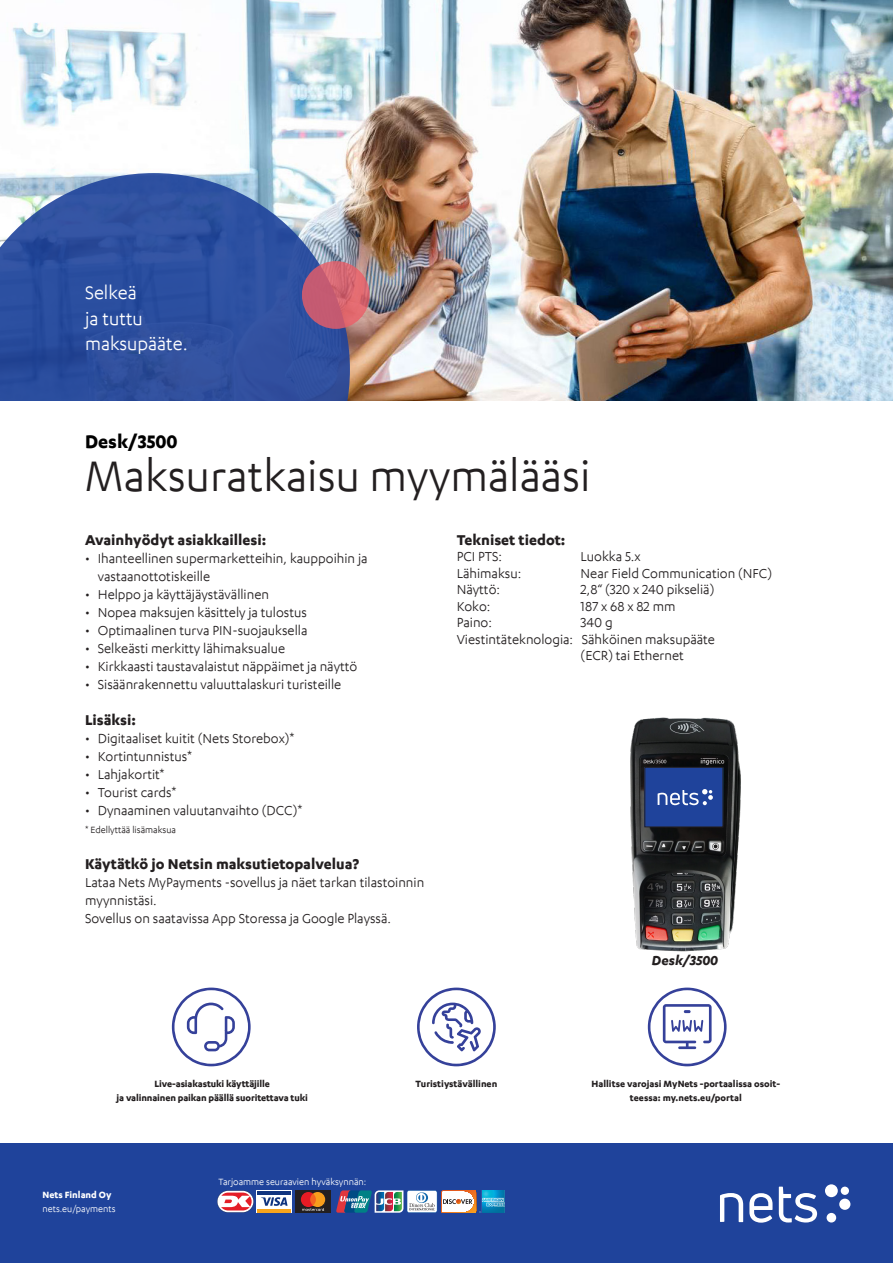
<style>
.page{position:relative;width:893px;height:1263px;background:#fff}
.page>*{position:absolute;margin:0;border:0;box-sizing:border-box;transform-origin:0 0}
.Headline_Regular_33{font:49.5px "Karbon App";color:#231f20}
.Text_in_circle_14_17{font:21px "Karbon App";color:#fff}
.Subheading_Bold_14_1{font:700 21px "Karbon App";color:#000}
.Body_subheading_Bold{font:700 16.5px "Karbon App";color:#231f20}
.Body_Book_10_12_-_Bl{font:15px/18px "Karbon App";color:#231f20}
.Paragraph_Style_1_NE{font:15px "Karbon App";color:#231f20}
.Body_Book_10_12_-_Bl-2{font:italic 700 15px "Karbon App";color:#231f20}
.Caption_Bold_7_9_-_B{font:700 10.5px/13.5px "Karbon App";color:#231f20;text-align:center}
.Adress_Bold_7_9_-_wh{font:10.5px "Karbon App";color:#fff}
.Body_subheading_Bold-2{font:10.5px "Karbon App";color:#231f20}
.Adress_Bold_7_9_-_wh-2{font:700 10.5px "Karbon App";color:#fff}
</style>
<div class="page">
<img style="left:12px;top:0;width:881px;height:400px">
<svg style="left:417px;top:987px;width:79px;height:79px"></svg>
<svg style="left:648px;top:987px;width:79px;height:79px"></svg>
<div style="left:0;top:1144px;width:893px;height:119px;background:#1f439b"></div>
<svg style="left:720px;top:1193px;width:23px;height:29px"></svg>
<svg style="left:749px;top:1193px;width:23px;height:29px"></svg>
<svg style="left:779px;top:1186px;width:38px;height:36px"></svg>
<div style="left:825px;top:1184px;width:13px;height:13px;background:#fff;border-radius:50%"></div>
<div style="left:841px;top:1186px;width:8px;height:9px;background:#fff;border-radius:50%"></div>
<div style="left:839px;top:1198px;width:11px;height:12px;background:#fff;border-radius:50%"></div>
<div style="left:827px;top:1213px;width:9px;height:9px;background:#fff;border-radius:50%"></div>
<svg style="left:0;top:173px;width:350px;height:227px;background:#4262a7"></svg>
<svg style="left:302px;top:261px;width:68px;height:68px;background:#ce6272"></svg>
<div style="left:257px;top:1190px;width:35px;height:23px;background:#fff"></div>
<hr style="left:257px;top:1209px;width:34px;height:3px;background:#f9a51b">
<hr style="left:257px;top:1191px;width:34px;height:3px;background:#10347f">
<svg style="left:261px;top:1197px;width:27px;height:9px"></svg>
<div style="left:295px;top:1190px;width:36px;height:23px;background:#231f20"></div>
<svg style="left:301px;top:1192px;width:24px;height:19px"></svg>
<svg style="left:217px;top:1190px;width:37px;height:22px"></svg>
<img style="left:479px;top:1190px;width:25px;height:22px">
<svg style="left:336px;top:1190px;width:140px;height:23px;background:#9ca2ae"></svg>
<svg style="left:172px;top:987px;width:79px;height:79px"></svg>
<img style="left:630px;top:717px;width:111px;height:235px">
<div style="left:645px;top:767px;width:78px;height:60px;background:#1f439b"></div>
<div style="left:644px;top:767px;width:79px;height:60px;border:1px solid #231f20"></div>
<svg style="left:658px;top:789px;width:55px;height:16px"></svg>
<p class="Text_in_circle_14_17" style="left:85px;top:281px;width:53px">Selkeä</p>
<p class="Text_in_circle_14_17" style="left:85px;top:307px;width:59px">ja tuttu</p>
<p class="Text_in_circle_14_17" style="left:85px;top:332px;width:104px">maksupääte.</p>
<p class="Subheading_Bold_14_1" style="left:85px;top:430px;width:94px">Desk/3500</p>
<p class="Headline_Regular_33" style="left:85px;top:449px;width:507px">Maksuratkaisu myymälääsi</p>
<p class="Body_subheading_Bold" style="left:85px;top:530px;width:183px">Avainhyödyt asiakkaillesi:</p>
<p class="Body_Book_10_12_-_Bl" style="left:98px;top:549px;width:271px;text-indent:-13px">• Ihanteellinen supermarketteihin, kauppoihin ja vastaanottotiskeille</p>
<p class="Body_Book_10_12_-_Bl" style="left:85px;top:585px;width:185px">• Helppo ja käyttäjäystävällinen</p>
<p class="Body_Book_10_12_-_Bl" style="left:85px;top:603px;width:223px">• Nopea maksujen käsittely ja tulostus</p>
<p class="Body_Book_10_12_-_Bl" style="left:85px;top:621px;width:224px">• Optimaalinen turva PIN-suojauksella</p>
<p class="Body_Book_10_12_-_Bl" style="left:85px;top:639px;width:202px">• Selkeästi merkitty lähimaksualue</p>
<p class="Body_Book_10_12_-_Bl" style="left:85px;top:657px;width:274px">• Kirkkaasti taustavalaistut näppäimet ja näyttö</p>
<p class="Body_Book_10_12_-_Bl" style="left:85px;top:675px;width:258px">• Sisäänrakennettu valuuttalaskuri turisteille</p>
<p class="Body_subheading_Bold" style="left:85px;top:710px;width:53px">Lisäksi:</p>
<p class="Body_Book_10_12_-_Bl" style="left:85px;top:729px;width:211px">• Digitaaliset kuitit (Nets Storebox)*</p>
<p class="Body_Book_10_12_-_Bl" style="left:85px;top:747px;width:109px">• Kortintunnistus*</p>
<p class="Body_Book_10_12_-_Bl" style="left:85px;top:765px;width:81px">• Lahjakortit*</p>
<p class="Body_Book_10_12_-_Bl" style="left:85px;top:783px;width:93px">• Tourist cards*</p>
<p class="Body_Book_10_12_-_Bl" style="left:85px;top:801px;width:219px">• Dynaaminen valuutanvaihto (DCC)*</p>
<p class="Body_subheading_Bold-2" style="left:85px;top:824px;width:92px">* Edellyttää lisämaksua</p>
<p class="Body_subheading_Bold" style="left:85px;top:854px;width:275px">Käytätkö jo Netsin maksutietopalvelua?</p>
<p class="Body_Book_10_12_-_Bl" style="left:85px;top:873px;width:341px">Lataa Nets MyPayments -sovellus ja näet tarkan tilastoinnin myynnistäsi.</p>
<p class="Body_Book_10_12_-_Bl" style="left:85px;top:909px;width:308px">Sovellus on saatavissa App Storessa ja Google Playssä.</p>
<p class="Body_subheading_Bold" style="left:457px;top:530px;width:110px">Tekniset tiedot:</p>
<p class="Paragraph_Style_1_NE" style="left:457px;top:548px;width:47px">PCI PTS:</p>
<p class="Paragraph_Style_1_NE" style="left:581px;top:548px;width:61px">Luokka 5.x</p>
<p class="Paragraph_Style_1_NE" style="left:457px;top:565px;width:66px">Lähimaksu:</p>
<p class="Paragraph_Style_1_NE" style="left:581px;top:565px;width:193px">Near Field Communication (NFC)</p>
<p class="Paragraph_Style_1_NE" style="left:457px;top:581px;width:45px">Näyttö:</p>
<p class="Paragraph_Style_1_NE" style="left:581px;top:581px;width:135px">2,8“ (320 x 240 pikseliä)</p>
<p class="Paragraph_Style_1_NE" style="left:457px;top:598px;width:35px">Koko:</p>
<p class="Paragraph_Style_1_NE" style="left:581px;top:598px;width:96px">187 x 68 x 82 mm</p>
<p class="Paragraph_Style_1_NE" style="left:457px;top:614px;width:37px">Paino:</p>
<p class="Paragraph_Style_1_NE" style="left:581px;top:614px;width:34px">340 g</p>
<p class="Paragraph_Style_1_NE" style="left:457px;top:631px;width:260px">Viestintäteknologia: Sähköinen maksupääte</p>
<p class="Paragraph_Style_1_NE" style="left:581px;top:647px;width:105px">(ECR) tai Ethernet</p>
<p class="Body_Book_10_12_-_Bl-2" style="left:652px;top:951px;width:68px">Desk/3500</p>
<p class="Caption_Bold_7_9_-_B" style="left:155px;top:1077px;width:117px">Live-asiakastuki käyttäjille</p>
<p class="Caption_Bold_7_9_-_B" style="left:117px;top:1090px;width:193px">ja valinnainen paikan päällä suoritettava tuki</p>
<p class="Adress_Bold_7_9_-_wh-2" style="left:43px;top:1189px;width:71px">Nets Finland Oy</p>
<p class="Adress_Bold_7_9_-_wh" style="left:43px;top:1203px;width:75px">nets.eu/payments</p>
<p class="Adress_Bold_7_9_-_wh" style="left:219px;top:1176px;width:149px">Tarjoamme seuraavien hyväksynnän:</p>
<p class="Caption_Bold_7_9_-_B" style="left:415px;top:1077px;width:83px">Turistiystävällinen</p>
<p class="Caption_Bold_7_9_-_B" style="left:592px;top:1077px;width:190px">Hallitse varojasi MyNets -portaalissa osoit&shy;teessa: my.nets.eu/portal</p>
</div>
